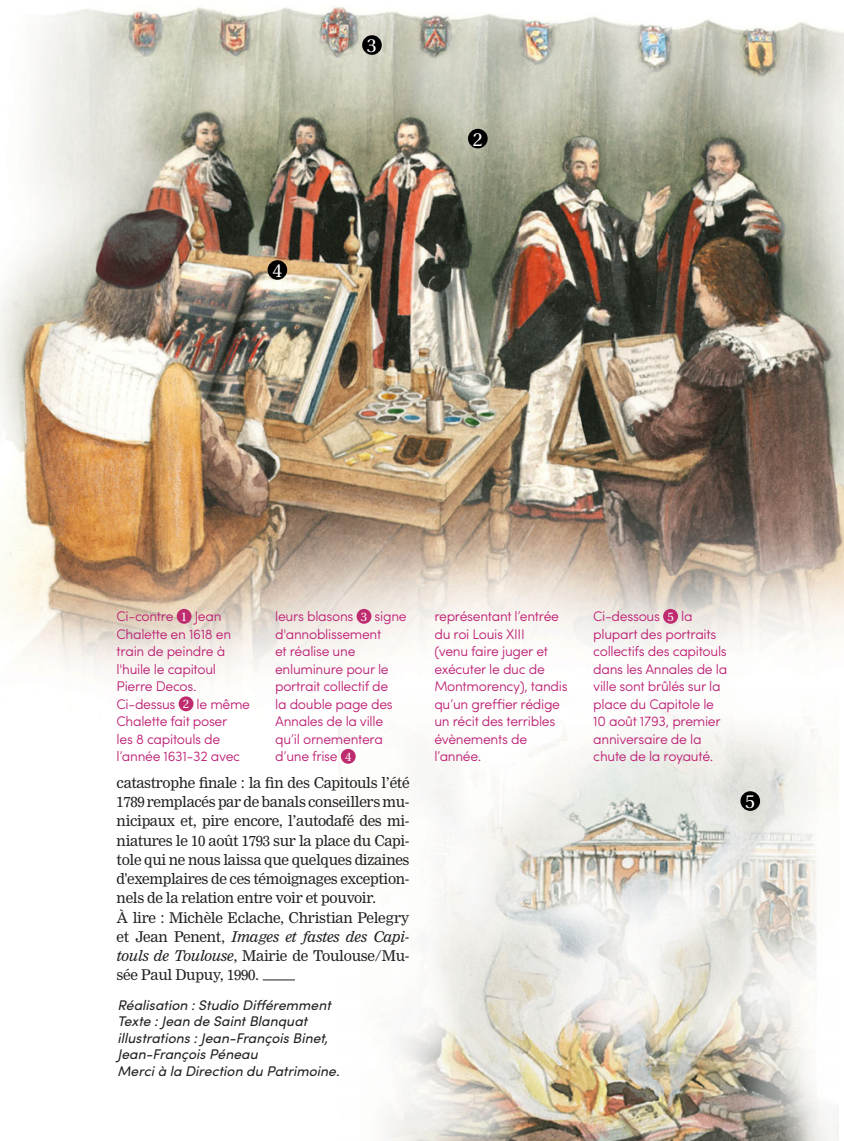
<style>
.page{position:relative;width:844px;height:1141px;background:#fff}
.page>*{position:absolute;margin:0;border:0;box-sizing:border-box;transform-origin:0 0}
.t1{font:18.9px "Utopia";color:#fff}
.t2{font:14.53px/19.2px "Nimrod MT Std";letter-spacing:-.025em;color:#231f20}
.t3{font:300 14px/17.5px "Sofia Pro";letter-spacing:-.02em;color:#bd1e73}
.t4{font:italic 14px/16.6px "Sofia Pro";color:#231f20}
.s1{font-family:"Utopia";font-weight:400;font-size:12.25px;color:#fff}
.s2{font-style:italic}
</style>
<div class="page">
<img style="left:0;top:7px;width:843px;height:705px">
<img style="left:338px;top:681px;width:500px;height:460px">
<hr style="left:263px;top:979px;width:32px;height:1px;background:#231f20">
<div style="left:468px;top:129px;width:19px;height:19px;background:#000;border-radius:50%"></div>
<div style="left:362px;top:35px;width:19px;height:20px;background:#000;border-radius:50%"></div>
<div style="left:267px;top:260px;width:20px;height:20px;background:#000;border-radius:50%"></div>
<div style="left:740px;top:791px;width:19px;height:20px;background:#000;border-radius:50%"></div>
<div style="left:177px;top:609px;width:14px;height:15px;background:#be2c6f;border-radius:50%"></div>
<div style="left:178px;top:696px;width:15px;height:15px;background:#be2c6f;border-radius:50%"></div>
<div style="left:663px;top:609px;width:14px;height:15px;background:#be2c6f;border-radius:50%"></div>
<div style="left:356px;top:609px;width:15px;height:15px;background:#be2c6f;border-radius:50%"></div>
<div style="left:341px;top:749px;width:14px;height:15px;background:#be2c6f;border-radius:50%"></div>
<h1 class="t1" style="left:272px;top:263px;width:12px">4</h1>
<h1 class="t1" style="left:367px;top:38px;width:12px">3</h1>
<h1 class="t1" style="left:472px;top:132px;width:12px">2</h1>
<p class="t3" style="left:117px;top:609px;width:135px">Ci-contre <span class="s1">1</span> Jean<br>Chalette en 1618 en train de peindre à l'huile le capitoul<br>Pierre Decos.<br>Ci-dessus <span class="s1">2</span> le même<br>Chalette fait poser<br>les 8 capitouls de l’année 1631-32 avec</p>
<p class="t3" style="left:593px;top:609px;width:135px">Ci-dessous <span class="s1">5</span> la plupart des portraits collectifs des capitouls dans les Annales de la ville sont brûlés sur la place du Capitole le<br>10 août 1793, premier anniversaire de la chute de la royauté.</p>
<p class="t3" style="left:275px;top:609px;width:133px">leurs blasons <span class="s1">3</span> signe d'annoblissement<br>et réalise une enluminure pour le portrait collectif de<br>la double page des<br>Annales de la ville qu’il ornementera d’une frise <span class="s1">4</span></p>
<p class="t3" style="left:434px;top:609px;width:135px">représentant l’entrée du roi Louis XIII<br>(venu faire juger et exécuter le duc de<br>Montmorency), tandis qu’un greffier rédige un récit des terribles évènements de l’année.</p>
<p class="t2" style="left:117px;top:774px;width:294px">catastrophe finale : la fin des Capitouls l’été 1789 remplacés par de banals conseillers mu&shy;nicipaux et, pire encore, l’autodafé des mi&shy;niatures le 10 août 1793 sur la place du Capi&shy;tole qui ne nous laissa que quelques dizaines d'exemplaires de ces témoignages exception&shy;nels de la relation entre voir et pouvoir.<br>À lire : Michèle Eclache, Christian Pelegry et Jean Penent, <span class="s2">Images et fastes des Capi&shy;touls de Toulouse</span>, Mairie de Toulouse/Mu&shy;sée Paul Dupuy, 1990.</p>
<p class="t4" style="left:117px;top:998px;width:223px">Réalisation : Studio Différemment<br>Texte : Jean de Saint Blanquat illustrations : Jean-François Binet,<br>Jean-François Péneau<br>Merci à la Direction du Patrimoine.</p>
<h1 class="t1" style="left:745px;top:794px;width:12px">5</h1>
</div>
